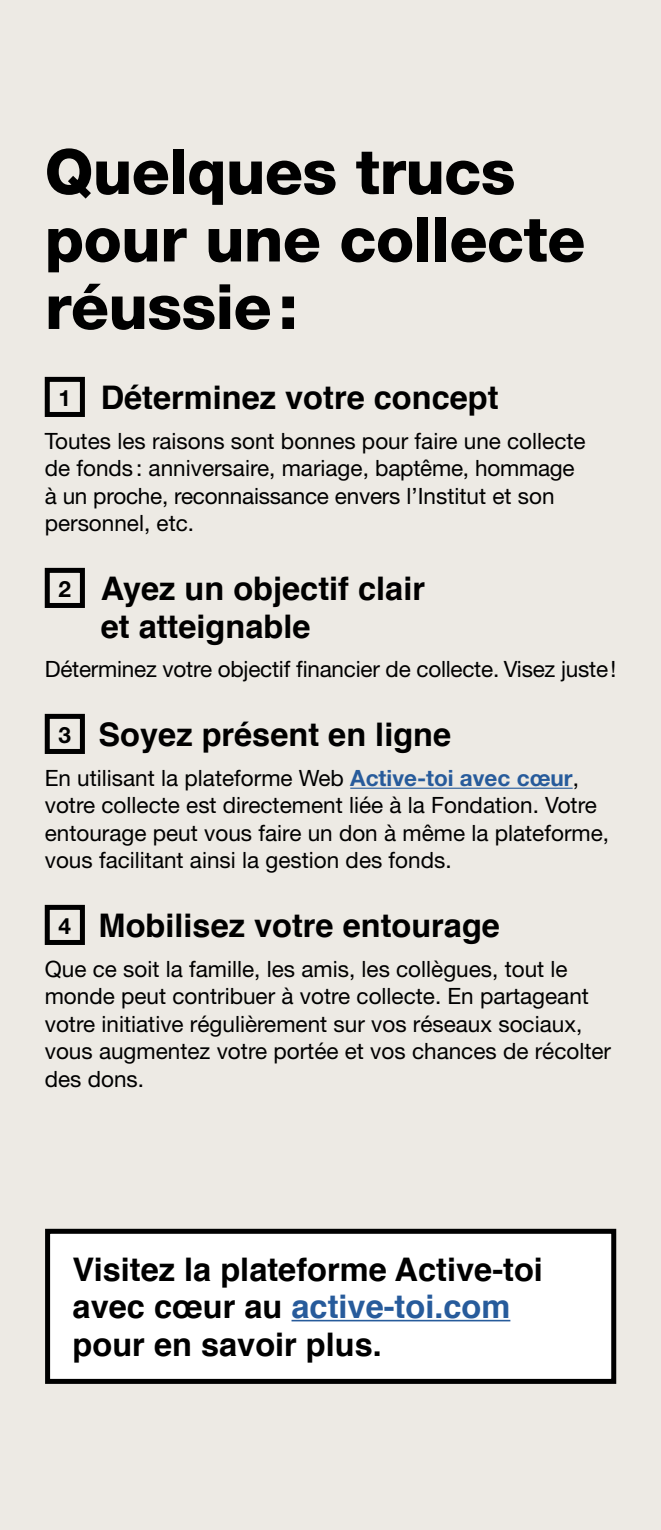
<style>
.page{position:relative;width:661px;height:1530px;background:#fff}
.page>*{position:absolute;margin:0;border:0;box-sizing:border-box;transform-origin:0 0}
.t1{font:800 62.5px/67.5px "Helvetica Neue";letter-spacing:-.01em;color:#000}
.t2{font:700 32.5px/37.5px "Helvetica";color:#000}
.t3{font:22.5px/27.5px "Helvetica Neue";color:#000}
.t4{font:700 22.5px "Helvetica Neue";color:#000}
.s1{font-family:"Helvetica Neue";font-size:22.5px}
.s2{font-weight:700;color:#275b9b}
.s3{color:#275b9b}
</style>
<div class="page">
<div style="left:0;top:0;width:660px;height:1530px;background:#edeae4"></div>
<div style="left:48px;top:1231px;width:565px;height:150px;background:#fff"></div>
<hr style="left:291px;top:1320px;width:219px;height:1px;background:#275b9b">
<div style="left:45px;top:1229px;width:570px;height:155px;border:5px solid #000"></div>
<hr style="left:350px;top:788px;width:222px;height:1px;background:#275b9b">
<div style="left:45px;top:377px;width:40px;height:40px;border:5px solid #000"></div>
<div style="left:45px;top:568px;width:40px;height:40px;border:5px solid #000"></div>
<div style="left:45px;top:714px;width:40px;height:40px;border:5px solid #000"></div>
<div style="left:45px;top:905px;width:40px;height:40px;border:5px solid #000"></div>
<h1 class="t1" style="left:45px;top:138px;width:541px">Quelques trucs pour une collecte réussie:</h1>
<p class="t4" style="left:58px;top:384px;width:14px">1</p>
<h2 class="t2" style="left:101px;top:380px;width:399px">Déterminez votre concept</h2>
<p class="t3" style="left:45px;top:427px;width:542px">Toutes les raisons sont bonnes pour faire une collecte de fonds : anniversaire, mariage, baptême, hommage à un proche, reconnaissance envers l’Institut et son personnel, etc.</p>
<p class="t4" style="left:58px;top:575px;width:14px">2</p>
<h2 class="t2" style="left:101px;top:571px;width:325px">Ayez un objectif clair et atteignable</h2>
<p class="t3" style="left:45px;top:655px;width:572px">Déterminez votre objectif financier de collecte. Visez juste!</p>
<h2 class="t2" style="left:58px;top:717px;width:394px"><span class="s1">3</span> Soyez présent en ligne</h2>
<p class="t3" style="left:45px;top:764px;width:565px">En utilisant la plateforme Web <span class="s2">Active-toi avec cœur</span>, votre collecte est directement liée à la Fondation. Votre entourage peut vous faire un don à même la plateforme, vous facilitant ainsi la gestion des fonds.</p>
<h2 class="t2" style="left:58px;top:908px;width:442px"><span class="s1">4</span> Mobilisez votre entourage</h2>
<p class="t3" style="left:45px;top:955px;width:567px">Que ce soit la famille, les amis, les collègues, tout le monde peut contribuer à votre collecte. En partageant votre initiative régulièrement sur vos réseaux sociaux, vous augmentez votre portée et vos chances de récolter des dons.</p>
<h2 class="t2" style="left:73px;top:1251px;width:471px">Visitez la plateforme Active-toi avec cœur au <span class="s3">active-toi.com </span>pour en savoir plus.</h2>
</div>
